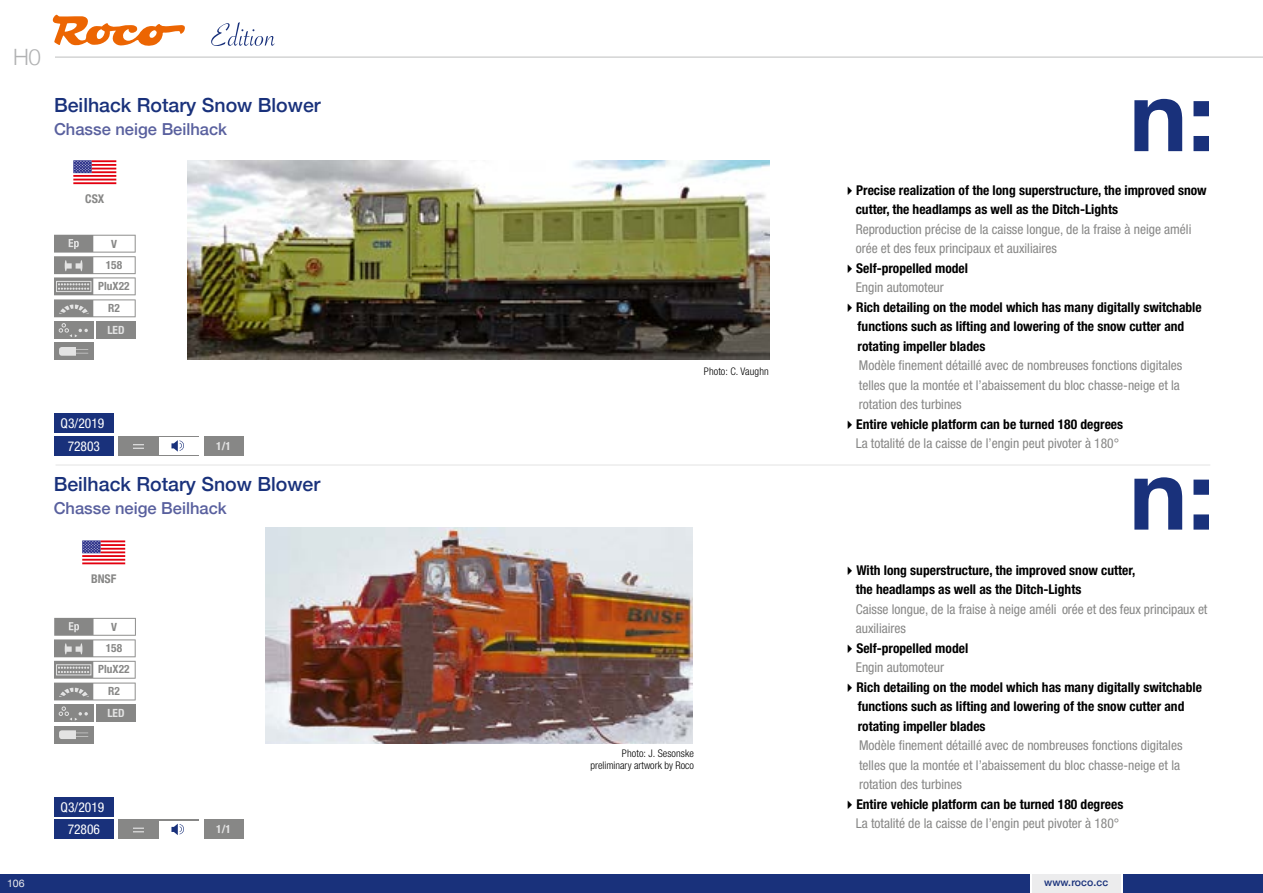
<style>
.page{position:relative;width:1263px;height:893px;background:#fff}
.page>*{position:absolute;margin:0;border:0;box-sizing:border-box;transform-origin:0 0}
.t1{font:700 98.4px "Helvetica Neue";color:#19317b}
.t2{font:300 22.5px "Helvetica Neue";color:#b1b2b3}
.t3{font:500 19.5px "Helvetica Neue";color:#19317b}
.t4{font:500 16.5px "Helvetica Neue";color:#59609e}
.t5{font:condensed 13.5px/19.5px "Helvetica Neue LT Std";color:#878786}
.t6{font:700 condensed 13.5px/19.5px "Helvetica Neue LT Std";color:#000}
.t7{font:condensed 13.5px "Helvetica Neue LT Std";color:#fff}
.t8{font:700 condensed 12px "Helvetica Neue";color:#878786}
.t9{font:700 condensed 11.4px "Helvetica Neue LT Std";color:#878786}
.t10{font:700 condensed 11.4px "Helvetica Neue LT Std";color:#e3e3e3}
.t11{font:300 condensed 10.5px/12px "Helvetica Neue LT Std";letter-spacing:.005em;color:#000;text-align:right}
.t12{font:500 10.5px "Helvetica Neue";letter-spacing:.01em;color:#19317b}
.t13{font:10.5px "Helvetica Neue";color:#ececed}
.s1{font-weight:400;color:#878786}
.s2{color:#000}
.s3{font-weight:700;color:#000}
</style>
<div class="page">
<hr style="left:0;top:57px;width:1263px;height:1px;background:#bdbebe">
<div style="left:0;top:44px;width:54px;height:33px;background:#fff"></div>
<div style="left:1032px;top:874px;width:89px;height:19px;background:#ececed"></div>
<div style="left:0;top:874px;width:1030px;height:19px;background:#19317b"></div>
<div style="left:1124px;top:874px;width:139px;height:19px;background:#19317b"></div>
<svg style="left:53px;top:15px;width:132px;height:31px"></svg>
<hr style="left:56px;top:465px;width:1154px;height:1px;background:#e3e3e3">
<div style="left:96px;top:704px;width:40px;height:18px;background:#878786"></div>
<div style="left:54px;top:726px;width:39px;height:18px;background:#878786"></div>
<svg style="left:59px;top:730px;width:29px;height:9px"></svg>
<div style="left:54px;top:820px;width:60px;height:19px;background:#19317b"></div>
<div style="left:54px;top:798px;width:60px;height:19px;background:#19317b"></div>
<div style="left:119px;top:820px;width:80px;height:19px;background:#878786"></div>
<div style="left:159px;top:821px;width:39px;height:17px;background:#fff"></div>
<svg style="left:171px;top:824px;width:13px;height:11px"></svg>
<svg style="left:133px;top:828px;width:11px;height:4px"></svg>
<div style="left:204px;top:820px;width:39px;height:19px;background:#878786"></div>
<div style="left:54px;top:704px;width:39px;height:18px;background:#878786"></div>
<svg style="left:59px;top:707px;width:29px;height:14px"></svg>
<div style="left:96px;top:321px;width:40px;height:18px;background:#878786"></div>
<div style="left:54px;top:342px;width:39px;height:18px;background:#878786"></div>
<svg style="left:59px;top:347px;width:29px;height:9px"></svg>
<div style="left:54px;top:321px;width:39px;height:18px;background:#878786"></div>
<svg style="left:59px;top:323px;width:29px;height:14px"></svg>
<div style="left:54px;top:436px;width:60px;height:19px;background:#19317b"></div>
<div style="left:54px;top:413px;width:60px;height:20px;background:#19317b"></div>
<div style="left:119px;top:436px;width:80px;height:19px;background:#878786"></div>
<div style="left:159px;top:437px;width:39px;height:18px;background:#fff"></div>
<svg style="left:171px;top:440px;width:13px;height:12px"></svg>
<svg style="left:133px;top:444px;width:11px;height:5px"></svg>
<div style="left:204px;top:436px;width:39px;height:19px;background:#878786"></div>
<svg style="left:54px;top:618px;width:82px;height:82px"></svg>
<svg style="left:54px;top:235px;width:82px;height:82px"></svg>
<img style="left:187px;top:161px;width:583px;height:198px">
<svg style="left:73px;top:160px;width:43px;height:13px"></svg>
<hr style="left:92px;top:171px;width:24px;height:2px;background:#e3000f">
<hr style="left:73px;top:175px;width:43px;height:2px;background:#e3000f">
<hr style="left:73px;top:179px;width:43px;height:1px;background:#e3000f">
<hr style="left:73px;top:182px;width:43px;height:2px;background:#e3000f">
<svg style="left:82px;top:540px;width:19px;height:13px"></svg>
<hr style="left:101px;top:540px;width:24px;height:2px;background:#e3000f">
<hr style="left:101px;top:544px;width:24px;height:2px;background:#e3000f">
<hr style="left:101px;top:548px;width:24px;height:2px;background:#e3000f">
<hr style="left:101px;top:551px;width:24px;height:2px;background:#e3000f">
<hr style="left:82px;top:555px;width:43px;height:2px;background:#e3000f">
<hr style="left:82px;top:559px;width:43px;height:2px;background:#e3000f">
<hr style="left:82px;top:562px;width:43px;height:2px;background:#e3000f">
<svg style="left:211px;top:22px;width:64px;height:24px"></svg>
<img style="left:265px;top:528px;width:427px;height:216px">
<h2 class="t2" style="left:13px;top:39px;width:29px">H0</h2>
<h3 class="t3" style="left:54px;top:90px;width:268px">Beilhack Rotary Snow Blower</h3>
<p class="t4" style="left:54px;top:115px;width:175px">Chasse neige Beilhack</p>
<p class="t8" style="left:85px;top:189px;width:21px">CSX</p>
<p class="t9" style="left:111px;top:237px;width:7px">V</p>
<p class="t9" style="left:106px;top:258px;width:18px">158</p>
<p class="t9" style="left:98px;top:279px;width:33px">PluX22</p>
<p class="t9" style="left:108px;top:301px;width:13px">R2</p>
<p class="t10" style="left:107px;top:323px;width:19px">LED</p>
<p class="t7" style="left:61px;top:415px;width:45px">Q3/2019</p>
<p class="t7" style="left:68px;top:438px;width:34px">72803</p>
<p class="t10" style="left:216px;top:439px;width:16px">1/1</p>
<h3 class="t3" style="left:54px;top:469px;width:268px">Beilhack Rotary Snow Blower</h3>
<p class="t4" style="left:54px;top:495px;width:175px">Chasse neige Beilhack</p>
<p class="t8" style="left:91px;top:569px;width:27px">BNSF</p>
<p class="t9" style="left:111px;top:620px;width:7px">V</p>
<p class="t9" style="left:106px;top:641px;width:18px">158</p>
<p class="t9" style="left:98px;top:662px;width:33px">PluX22</p>
<p class="t9" style="left:108px;top:684px;width:13px">R2</p>
<p class="t10" style="left:107px;top:706px;width:19px">LED</p>
<p class="t13" style="left:7px;top:876px;width:19px">106</p>
<p class="t7" style="left:61px;top:799px;width:45px">Q3/2019</p>
<p class="t7" style="left:68px;top:822px;width:34px">72806</p>
<p class="t10" style="left:216px;top:822px;width:16px">1/1</p>
<p class="t11" style="left:704px;top:365px;width:66px">Photo: C. Vaughn</p>
<p class="t11" style="left:590px;top:748px;width:105px">Photo: J. Sesonske preliminary artwork by Roco</p>
<h1 class="t1" style="left:1129px;top:39px;width:87px">n:</h1>
<p class="t6" style="left:856px;top:180px;width:353px;text-indent:-13px">✔Precise realization of the long superstructure, the improved snow cutter, the headlamps as well as the Ditch-Lights</p>
<p class="t5" style="left:856px;top:219px;width:337px">Reproduction précise de la caisse longue, de la fraise à neige améli orée et des feux principaux et auxiliaires</p>
<p class="t6" style="left:856px;top:258px;width:114px;text-indent:-13px">✔Self-propelled model<br><span class="s1">Engin automoteur</span></p>
<p class="t6" style="left:857px;top:297px;width:346px;text-indent:-15px">✔Rich detailing on the model which has many digitally switchable functions such as lifting and lowering of the snow cutter and rotating impeller blades</p>
<p class="t5" style="left:859px;top:355px;width:325px">Modèle finement détaillé avec de nombreuses fonctions digitales telles que la montée et l’abaissement du bloc chasse-neige et la rotation des turbines</p>
<p class="t5" style="left:856px;top:414px;width:269px;text-indent:-13px"><span class="s2">✔</span><span class="s3">Entire vehicle platform can be turned 180 degrees<br></span>La totalité de la caisse de l’engin peut pivoter à 180°</p>
<h1 class="t1" style="left:1129px;top:417px;width:87px">n:</h1>
<p class="t6" style="left:856px;top:560px;width:281px;text-indent:-13px">✔With long superstructure, the improved snow cutter, the headlamps as well as the Ditch-Lights</p>
<p class="t5" style="left:856px;top:599px;width:353px">Caisse longue, de la fraise à neige améli orée et des feux principaux et auxiliaires</p>
<p class="t6" style="left:856px;top:638px;width:114px;text-indent:-13px">✔Self-propelled model<br><span class="s1">Engin automoteur</span></p>
<p class="t6" style="left:858px;top:677px;width:346px;text-indent:-15px">✔Rich detailing on the model which has many digitally switchable functions such as lifting and lowering of the snow cutter and rotating impeller blades</p>
<p class="t5" style="left:859px;top:735px;width:325px">Modèle finement détaillé avec de nombreuses fonctions digitales telles que la montée et l’abaissement du bloc chasse-neige et la rotation des turbines</p>
<p class="t5" style="left:856px;top:794px;width:269px;text-indent:-13px"><span class="s2">✔</span><span class="s3">Entire vehicle platform can be turned 180 degrees<br></span>La totalité de la caisse de l’engin peut pivoter à 180°</p>
<p class="t12" style="left:1044px;top:874px;width:66px">www.roco.cc</p>
</div>
